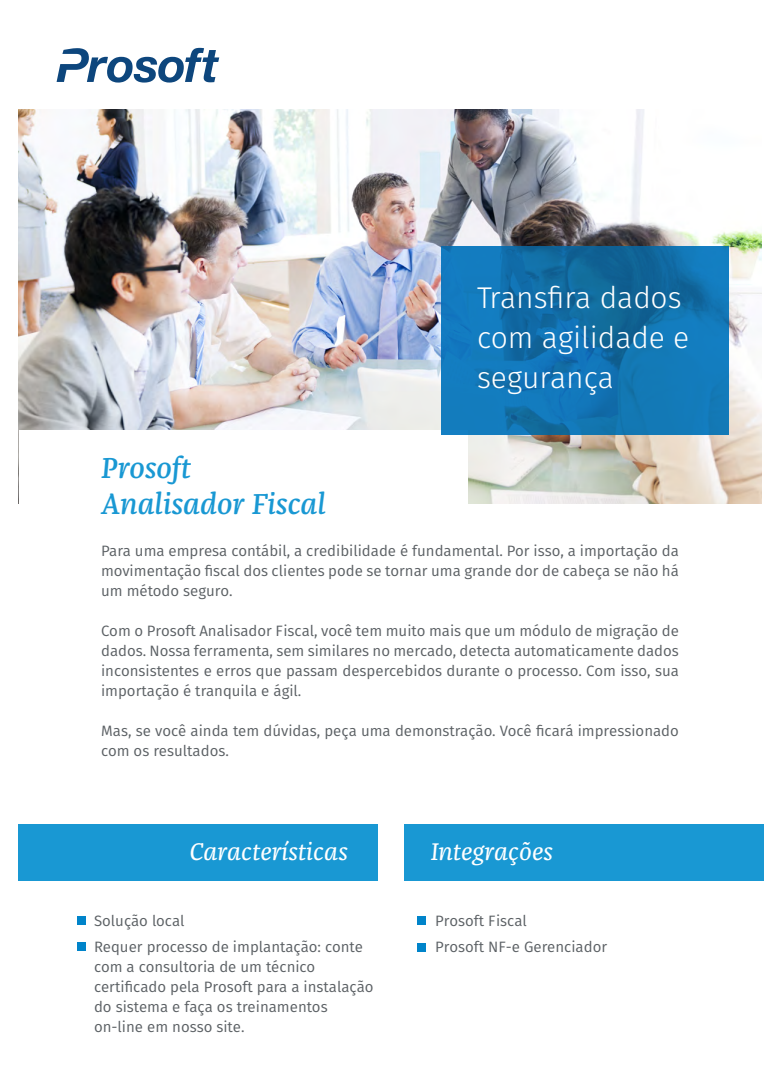
<style>
.page{position:relative;width:780px;height:1088px;background:#fff}
.page>*{position:absolute;margin:0;border:0;box-sizing:border-box;transform-origin:0 0}
.t1{font:300 30px/40px "Fira Sans";color:#fff}
.t2{font:italic 500 30px/36px "Franziska Pro";color:#1998d3}
.t3{font:italic 25px "Franziska FF";color:#fff}
.t4{font:15px/20px "Fira Sans";color:#5b6064}
</style>
<div class="page">
<img style="left:18px;top:109px;width:743px;height:395px">
<div style="left:19px;top:430px;width:448px;height:114px;background:#fff"></div>
<svg style="left:441px;top:247px;width:288px;height:188px;background:#1173b0"></svg>
<div style="left:404px;top:824px;width:359px;height:56px;background:#1998d3"></div>
<div style="left:19px;top:824px;width:359px;height:56px;background:#1998d3"></div>
<div style="left:77px;top:916px;width:9px;height:9px;background:#0084ca"></div>
<div style="left:417px;top:916px;width:9px;height:9px;background:#0084ca"></div>
<div style="left:417px;top:943px;width:9px;height:9px;background:#0084ca"></div>
<div style="left:77px;top:941px;width:9px;height:9px;background:#0084ca"></div>
<svg style="left:57px;top:48px;width:162px;height:35px"></svg>
<h1 class="t2" style="left:101px;top:449px;width:226px">Prosoft<br>Analisador Fiscal</h1>
<h1 class="t1" style="left:477px;top:278px;width:214px">Transfira dados com agilidade e segurança</h1>
<p class="t4" style="left:101px;top:540px;width:579px;text-align:justify">Para uma empresa contábil, a credibilidade é fundamental. Por isso, a importação da movimentação fiscal dos clientes pode se tornar uma grande dor de cabeça se não há um método seguro.</p>
<p class="t4" style="left:101px;top:620px;width:579px;text-align:justify">Com o Prosoft Analisador Fiscal, você tem muito mais que um módulo de migração de dados. Nossa ferramenta, sem similares no mercado, detecta automaticamente dados inconsistentes e erros que passam despercebidos durante o processo. Com isso, sua importação é tranquila e ágil.</p>
<p class="t4" style="left:101px;top:720px;width:579px">Mas, se você ainda tem dúvidas, peça uma demonstração. Você ficará impressionado com os resultados.</p>
<h2 class="t3" style="left:189px;top:835px;width:160px">Características</h2>
<h2 class="t3" style="left:430px;top:835px;width:124px">Integrações</h2>
<p class="t4" style="left:94px;top:907px;width:270px;line-height:26.2px">Solução local<br>Requer processo de implantação: conte</p>
<p class="t4" style="left:94px;top:957px;width:281px">com a consultoria de um técnico certificado pela Prosoft para a instalação do sistema e faça os treinamentos on-line em nosso site.</p>
<p class="t4" style="left:435px;top:907px;width:173px;line-height:26.2px">Prosoft Fiscal<br>Prosoft NF-e Gerenciador</p>
</div>
